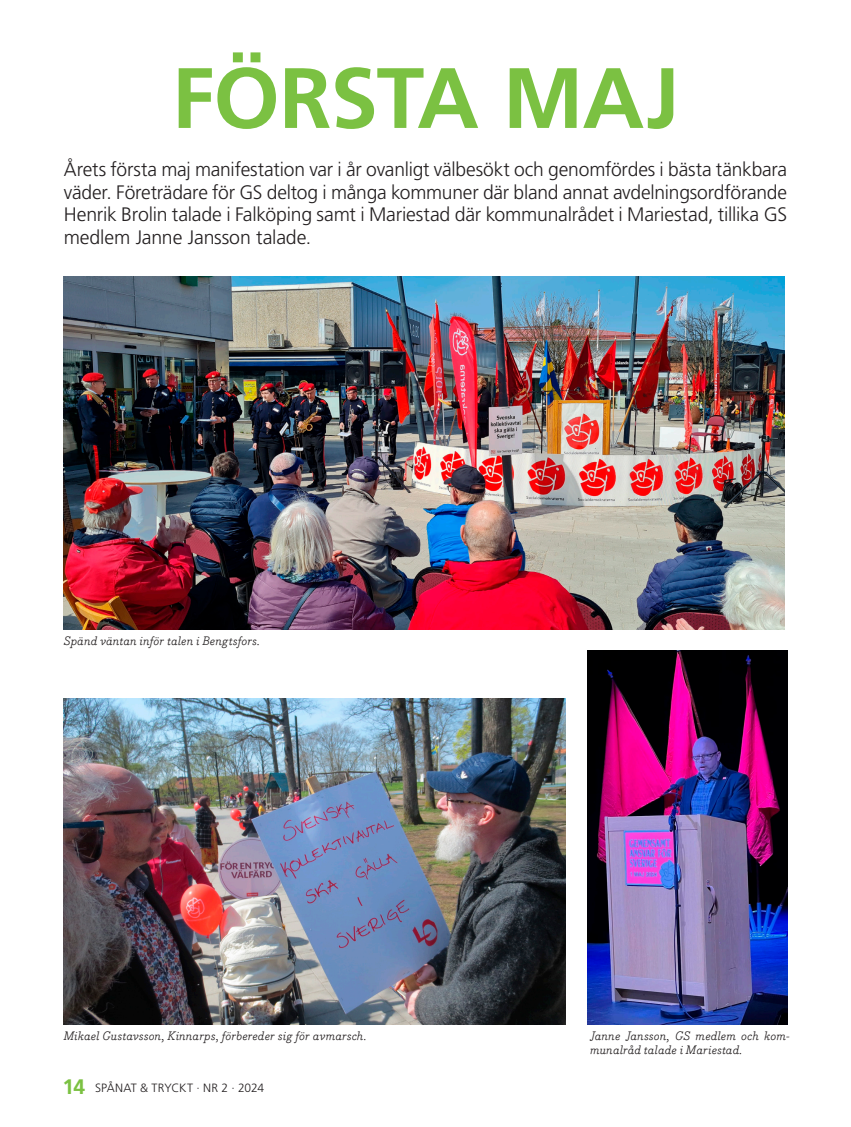
<style>
.page{position:relative;width:851px;height:1127px;background:#fff}
.page>*{position:absolute;margin:0;border:0;box-sizing:border-box;transform-origin:0 0}
.t1{font:700 85.5px "Frutiger LT Std";letter-spacing:-.01em;color:#7bc142}
.t2{font:300 19.5px/22.5px "Frutiger LT Std";letter-spacing:-.01em;color:#231f20;text-align:justify}
.t3{font:italic 12px/14.4px "Bodoni Egyptian Pro";letter-spacing:.02em;color:#231f20}
.t4{font:300 12px "Frutiger LT Std";letter-spacing:-.01em;color:#231f20}
.s1{font-weight:700;font-size:21px;color:#7bc142}
</style>
<div class="page">
<img style="left:64px;top:276px;width:720px;height:353px">
<img style="left:587px;top:651px;width:200px;height:374px">
<img style="left:64px;top:698px;width:502px;height:327px">
<h1 class="t1" style="left:172px;top:48px;width:509px">FÖRSTA MAJ</h1>
<p class="t2" style="left:64px;top:159px;width:724px">Årets första maj manifestation var i år ovanligt välbesökt och genomfördes i bästa tänkbara väder. Företrädare för GS deltog i många kommuner där bland annat avdelningsordförande Henrik Brolin talade i Falköping samt i Mariestad där kommunalrådet i Mariestad, tillika GS medlem Janne Jansson talade.</p>
<p class="t3" style="left:64px;top:634px;width:198px">Spänd väntan inför talen i Bengtsfors.</p>
<p class="t3" style="left:64px;top:1029px;width:304px">Mikael Gustavsson, Kinnarps, förbereder sig för avmarsch.</p>
<p class="t4" style="left:63px;top:1081px;width:203px"><span class="s1">14</span> SPÅNAT &amp; TRYCKT · NR 2 · 2024</p>
<p class="t3" style="left:590px;top:1029px;width:201px">Janne Jansson, GS medlem och kom&shy;munalråd talade i Mariestad.</p>
</div>
